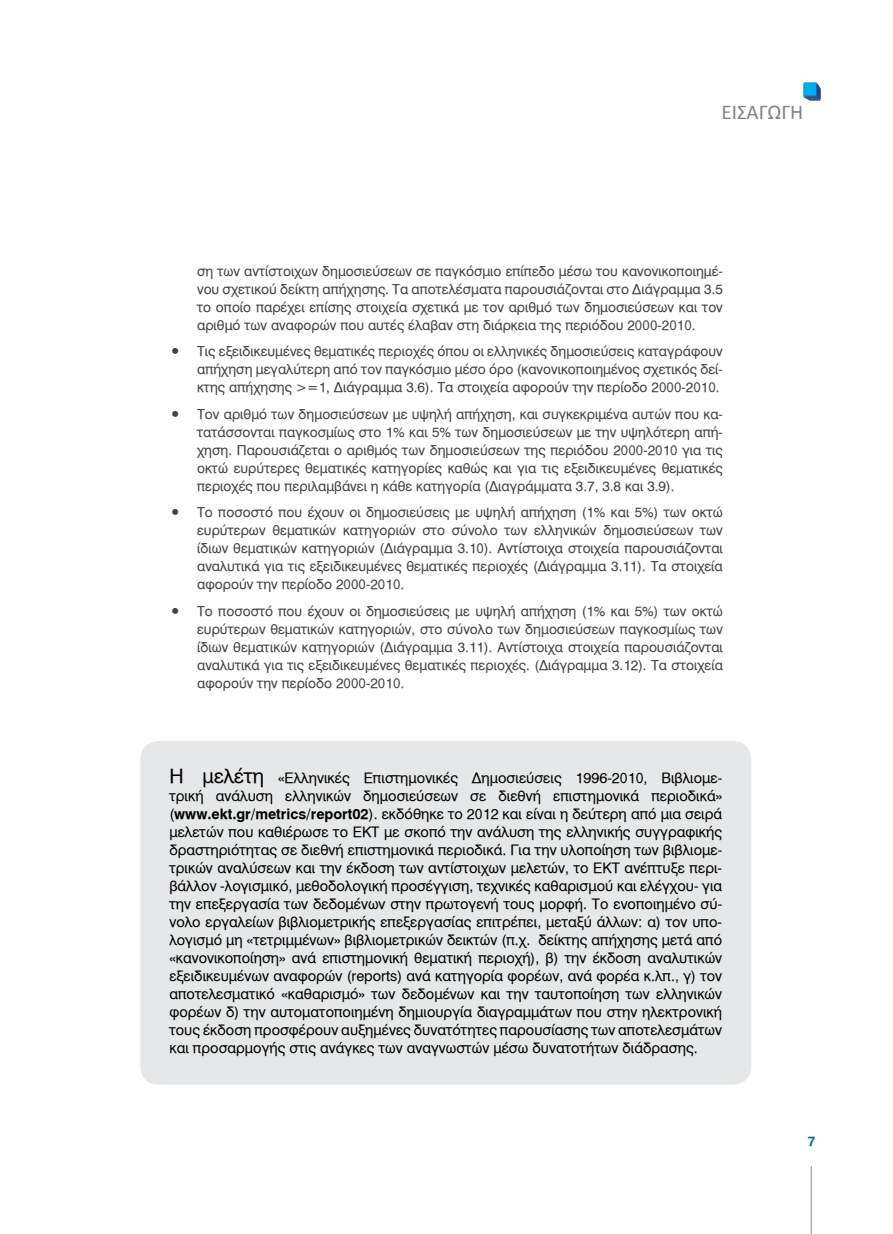
<style>
.page{position:relative;width:893px;height:1234px;background:#fff}
.page>*{position:absolute;margin:0;border:0;box-sizing:border-box;transform-origin:0 0}
.t1{font:21px "Calibri";color:#808285}
.t2{font:14.25px/18px "UB Helvetica";color:#000;text-align:justify}
.t3{font:13.5px/18px "UB Helvetica";color:#414142;text-align:justify}
.t4{font:13.5px "UB Helvetica Bold";color:#00727c}
.s1{font-size:19.5px}
.s2{font-family:"UB Helvetica Bold"}
</style>
<div class="page">
<div style="left:140px;top:741px;width:611px;height:343px;background:#e6e7e8;border-radius:18px"></div>
<hr style="left:811px;top:1165px;width:1px;height:68px;background:#a79a95">
<svg style="left:803px;top:82px;width:18px;height:19px"></svg>
<p class="t1" style="left:721px;top:99px;width:83px">ΕΙΣΑΓΩΓΉ</p>
<p class="t3" style="left:197px;top:262px;width:527px">ση των αντίστοιχων δημοσιεύσεων σε παγκόσμιο επίπεδο μέσω του κανονικοποιημέ&shy;νου σχετικού δείκτη απήχησης. Τα αποτελέσματα παρουσιάζονται στο Διάγραμμα 3.5 το οποίο παρέχει επίσης στοιχεία σχετικά με τον αριθμό των δημοσιεύσεων και τον αριθμό των αναφορών που αυτές έλαβαν στη διάρκεια της περιόδου 2000-2010.</p>
<p class="t3" style="left:197px;top:342px;width:527px;text-indent:-27px">• Τις εξειδικευμένες θεματικές περιοχές όπου οι ελληνικές δημοσιεύσεις καταγράφουν απήχηση μεγαλύτερη από τον παγκόσμιο μέσο όρο (κανονικοποιημένος σχετικός δεί&shy;κτης απήχησης &gt;=1, Διάγραμμα 3.6). Τα στοιχεία αφορούν την περίοδο 2000-2010.</p>
<p class="t3" style="left:197px;top:405px;width:527px;text-indent:-27px">• Τον αριθμό των δημοσιεύσεων με υψηλή απήχηση, και συγκεκριμένα αυτών που κα&shy;τατάσσονται παγκοσμίως στο 1% και 5% των δημοσιεύσεων με την υψηλότερη απή&shy;χηση. Παρουσιάζεται ο αριθμός των δημοσιεύσεων της περιόδου 2000-2010 για τις οκτώ ευρύτερες θεματικές κατηγορίες καθώς και για τις εξειδικευμένες θεματικές περιοχές που περιλαμβάνει η κάθε κατηγορία (Διαγράμματα 3.7, 3.8 και 3.9).</p>
<p class="t3" style="left:197px;top:503px;width:527px;text-indent:-27px">• Το ποσοστό που έχουν οι δημοσιεύσεις με υψηλή απήχηση (1% και 5%) των οκτώ ευρύτερων θεματικών κατηγοριών στο σύνολο των ελληνικών δημοσιεύσεων των ίδιων θεματικών κατηγοριών (Διάγραμμα 3.10). Αντίστοιχα στοιχεία παρουσιάζονται αναλυτικά για τις εξειδικευμένες θεματικές περιοχές (Διάγραμμα 3.11). Τα στοιχεία αφορούν την περίοδο 2000-2010.</p>
<p class="t3" style="left:197px;top:602px;width:527px;text-indent:-27px">• Το ποσοστό που έχουν οι δημοσιεύσεις με υψηλή απήχηση (1% και 5%) των οκτώ ευρύτερων θεματικών κατηγοριών, στο σύνολο των δημοσιεύσεων παγκοσμίως των ίδιων θεματικών κατηγοριών (Διάγραμμα 3.11). Αντίστοιχα στοιχεία παρουσιάζονται αναλυτικά για τις εξειδικευμένες θεματικές περιοχές. (Διάγραμμα 3.12). Τα στοιχεία αφορούν την περίοδο 2000-2010.</p>
<p class="t2" style="left:169px;top:768px;width:554px"><span class="s1">Η μελέτη</span> «Ελληνικές Επιστημονικές Δημοσιεύσεις 1996-2010, Βιβλιομε&shy;τρική ανάλυση ελληνικών δημοσιεύσεων σε διεθνή επιστημονικά περιοδικά» (<span class="s2">www.ekt.gr/metrics/report02</span>). εκδόθηκε το 2012 και είναι η δεύτερη από μια σειρά μελετών που καθιέρωσε το ΕΚΤ με σκοπό την ανάλυση της ελληνικής συγγραφικής δραστηριότητας σε διεθνή επιστημονικά περιοδικά. Για την υλοποίηση των βιβλιομε&shy;τρικών αναλύσεων και την έκδοση των αντίστοιχων μελετών, το ΕΚΤ ανέπτυξε περι&shy;βάλλον -λογισμικό, μεθοδολογική προσέγγιση, τεχνικές καθαρισμού και ελέγχου- για την επεξεργασία των δεδομένων στην πρωτογενή τους μορφή. Το ενοποιημένο σύ&shy;νολο εργαλείων βιβλιομετρικής επεξεργασίας επιτρέπει, μεταξύ άλλων: α) τον υπο&shy;λογισμό µη «τετριμμένων» βιβλιομετρικών δεικτών (π.χ. δείκτης απήχησης μετά από «κανονικοποίηση» ανά επιστημονική θεματική περιοχή), β) την έκδοση αναλυτικών εξειδικευμένων αναφορών (reports) ανά κατηγορία φορέων, ανά φορέα κ.λπ., γ) τον αποτελεσματικό «καθαρισμό» των δεδομένων και την ταυτοποίηση των ελληνικών φορέων δ) την αυτοματοποιημένη δημιουργία διαγραμμάτων που στην ηλεκτρονική τους έκδοση προσφέρουν αυξημένες δυνατότητες παρουσίασης των αποτελεσμάτων και προσαρμογής στις ανάγκες των αναγνωστών μέσω δυνατοτήτων διάδρασης.</p>
<p class="t4" style="left:808px;top:1133px;width:9px">7</p>
</div>
